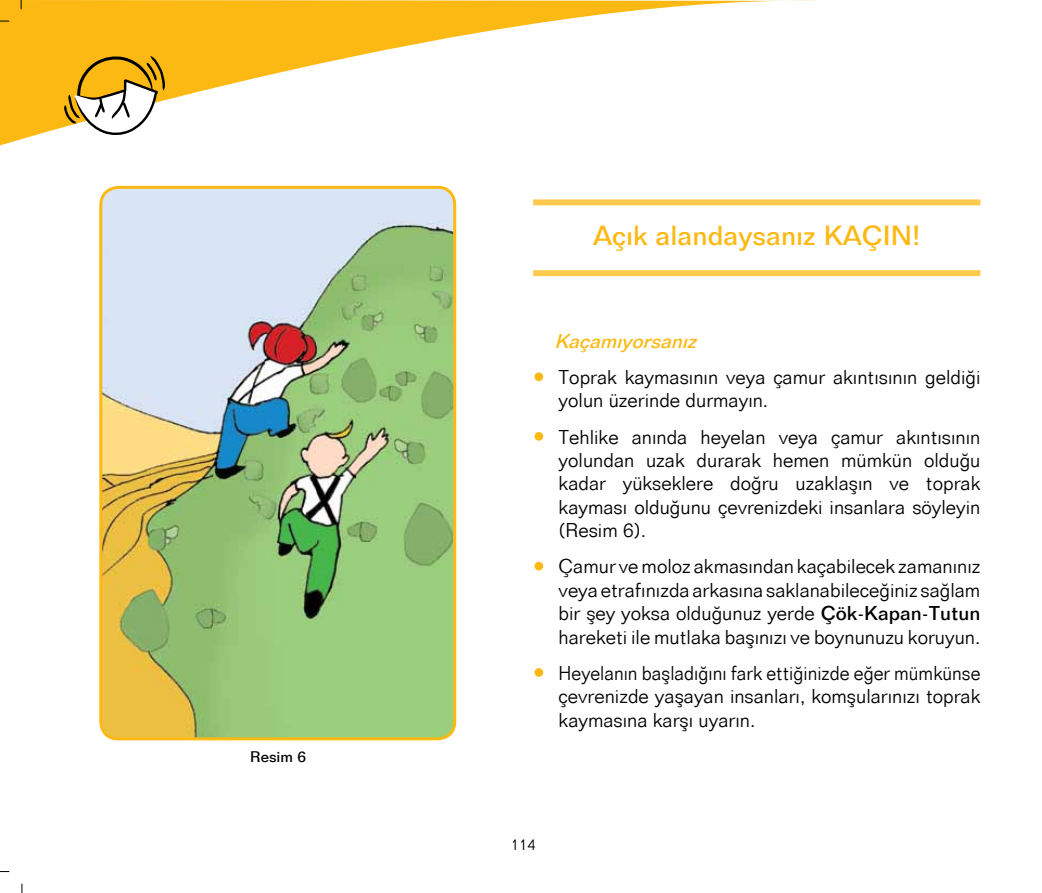
<style>
.page{position:relative;width:1042px;height:893px;background:#fff}
.page>*{position:absolute;margin:0;border:0;box-sizing:border-box;transform-origin:0 0}
.t1{font:500 27px "Folio BT";color:#fdb913}
.t2{font:300 19.5px/23.4px "Folio BT";color:#000;text-align:justify}
.t3{font:300 19.5px/23.4px "Folio BT";color:#000;text-align:justify;scale:.95 1}
.t4{font:italic 500 19.5px "Folio BT";color:#fdb913}
.t5{font:500 15px "Folio BT";color:#000}
.t6{font:300 15px "Folio BT";color:#000}
.s1{color:#fdb913}
.s2{font-weight:500}
</style>
<div class="page">
<svg style="left:0;top:0;width:816px;height:145px"></svg>
<svg style="left:64px;top:55px;width:101px;height:90px"></svg>
<img style="left:102px;top:187px;width:353px;height:552px">
<div style="left:99px;top:186px;width:357px;height:554px;border:3px solid #fdb913;border-radius:17px"></div>
<div style="left:533px;top:199px;width:447px;height:6px;background:#fdca4e"></div>
<div style="left:533px;top:270px;width:447px;height:6px;background:#fdca4e"></div>
<svg style="left:534px;top:372px;width:10px;height:10px"></svg>
<svg style="left:534px;top:432px;width:10px;height:9px"></svg>
<svg style="left:534px;top:561px;width:10px;height:10px"></svg>
<svg style="left:534px;top:668px;width:10px;height:9px"></svg>
<p class="t5" style="left:250px;top:747px;width:57px">Resim 6</p>
<h1 class="t1" style="left:593px;top:219px;width:329px">Açık alandaysanız KAÇIN!</h1>
<p class="t4" style="left:554px;top:329px;width:149px">Kaçamıyorsanız</p>
<p class="t2" style="left:559px;top:365px;width:423px;text-indent:-26px"><span class="s1">•</span> Toprak kaymasının veya çamur akıntısının geldiği yolun üzerinde durmayın.</p>
<p class="t2" style="left:559px;top:425px;width:423px;text-indent:-26px"><span class="s1">•</span> Tehlike anında heyelan veya çamur akıntısının yolundan uzak durarak hemen mümkün olduğu kadar yükseklere doğru uzaklaşın ve toprak kayması olduğunu çevrenizdeki insanlara söyleyin (Resim 6).</p>
<p class="t2" style="left:559px;top:555px;width:423px;text-indent:-26px"><span class="s1">•</span> Çamur ve moloz akmasından kaçabilecek zamanınız veya etrafınızda arkasına saklanabileceğiniz sağlam bir şey yoksa olduğunuz yerde <span class="s2">Çök-Kapan-Tutun </span>hareketi ile mutlaka başınızı ve boynunuzu koruyun.</p>
<p class="t3" style="left:559px;top:661px;width:445px;text-indent:-26px"><span class="s1">•</span> Heyelanın başladığını fark ettiğinizde eğer mümkünse çevrenizde yaşayan insanları, komşularınızı toprak kaymasına karşı uyarın.</p>
<p class="t6" style="left:511px;top:836px;width:26px">114</p>
</div>
